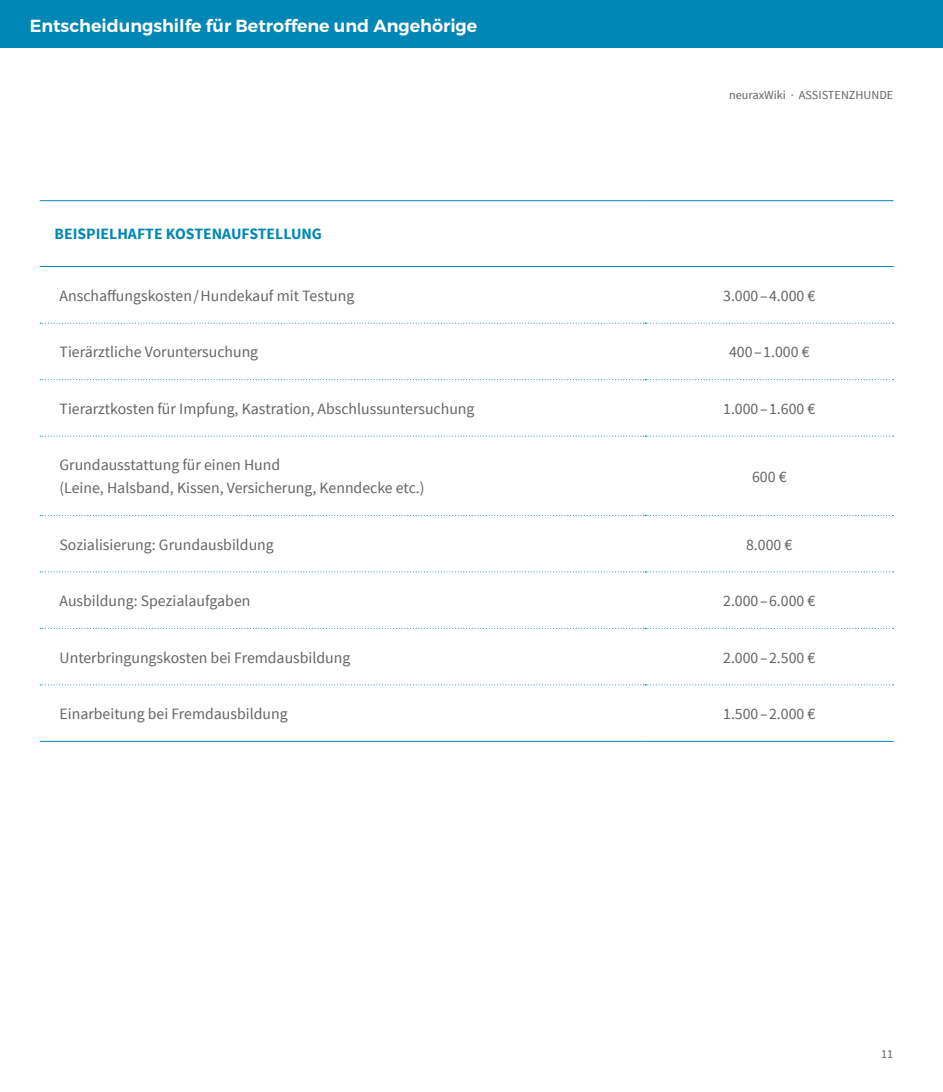
<style>
.page{position:relative;width:943px;height:1092px;background:#fff}
.page>*{position:absolute;margin:0;border:0;box-sizing:border-box;transform-origin:0 0}
.t1{font:600 17.5px "Montserrat";color:#fff}
.t2{font:15.75px/22.8px "Source Sans Pro";color:#636463}
.t3{font:700 15.75px "Source Sans Pro";color:#0087b5}
.t4{font:12.25px "Source Sans Pro";color:#636463}
</style>
<div class="page">
<div style="left:0;top:0;width:943px;height:47px;background:#0087b5"></div>
<svg style="left:40px;top:322px;width:853px;height:364px"></svg>
<hr style="left:645px;top:267px;width:1px;height:56px;background:#fff">
<hr style="left:645px;top:323px;width:1px;height:56px;background:#fff">
<hr style="left:645px;top:380px;width:1px;height:55px;background:#fff">
<hr style="left:645px;top:436px;width:1px;height:79px;background:#fff">
<hr style="left:645px;top:516px;width:1px;height:55px;background:#fff">
<hr style="left:645px;top:572px;width:1px;height:56px;background:#fff">
<hr style="left:645px;top:628px;width:1px;height:56px;background:#fff">
<hr style="left:645px;top:685px;width:1px;height:55px;background:#fff">
<hr style="left:40px;top:200px;width:605px;height:1px;background:#0087b5">
<hr style="left:645px;top:200px;width:248px;height:1px;background:#0087b5">
<hr style="left:40px;top:266px;width:605px;height:1px;background:#0087b5">
<hr style="left:645px;top:266px;width:248px;height:1px;background:#0087b5">
<svg style="left:40px;top:323px;width:853px;height:1px"></svg>
<svg style="left:40px;top:379px;width:853px;height:1px"></svg>
<svg style="left:40px;top:435px;width:853px;height:1px"></svg>
<svg style="left:40px;top:515px;width:853px;height:1px"></svg>
<svg style="left:40px;top:571px;width:853px;height:1px"></svg>
<svg style="left:40px;top:628px;width:853px;height:1px"></svg>
<svg style="left:40px;top:684px;width:853px;height:1px"></svg>
<hr style="left:40px;top:740px;width:605px;height:1px;background:#0087b5">
<hr style="left:645px;top:740px;width:248px;height:1px;background:#0087b5">
<p class="t1" style="left:30px;top:15px;width:449px">Entscheidungshilfe für Betroffene und Angehörige</p>
<p class="t3" style="left:55px;top:224px;width:269px">BEISPIELHAFTE KOSTENAUFSTELLUNG</p>
<p class="t4" style="left:729px;top:87px;width:166px">neuraxWiki · ASSISTENZHUNDE</p>
<p class="t2" style="left:60px;top:284px;width:296px">Anschaffungskosten/Hundekauf mit Testung</p>
<p class="t2" style="left:723px;top:284px;width:94px">3.000–4.000 €</p>
<p class="t2" style="left:60px;top:341px;width:200px">Tierärztliche Voruntersuchung</p>
<p class="t2" style="left:729px;top:341px;width:82px">400–1.000 €</p>
<p class="t2" style="left:60px;top:397px;width:416px">Tierarztkosten für Impfung, Kastration, Abschlussuntersuchung</p>
<p class="t2" style="left:723px;top:397px;width:94px">1.000–1.600 €</p>
<p class="t2" style="left:60px;top:454px;width:366px">Grundausstattung für einen Hund<br>(Leine, Halsband, Kissen, Versicherung, Kenndecke etc.)</p>
<p class="t2" style="left:752px;top:465px;width:36px">600 €</p>
<p class="t2" style="left:60px;top:533px;width:216px">Sozialisierung: Grundausbildung</p>
<p class="t2" style="left:746px;top:533px;width:48px">8.000 €</p>
<p class="t2" style="left:60px;top:589px;width:192px">Ausbildung: Spezialaufgaben</p>
<p class="t2" style="left:723px;top:589px;width:94px">2.000–6.000 €</p>
<p class="t2" style="left:60px;top:646px;width:292px">Unterbringungskosten bei Fremdausbildung</p>
<p class="t2" style="left:723px;top:646px;width:94px">2.000–2.500 €</p>
<p class="t2" style="left:60px;top:702px;width:229px">Einarbeitung bei Fremdausbildung</p>
<p class="t2" style="left:723px;top:702px;width:94px">1.500–2.000 €</p>
<p class="t4" style="left:881px;top:1045px;width:14px">11</p>
</div>
